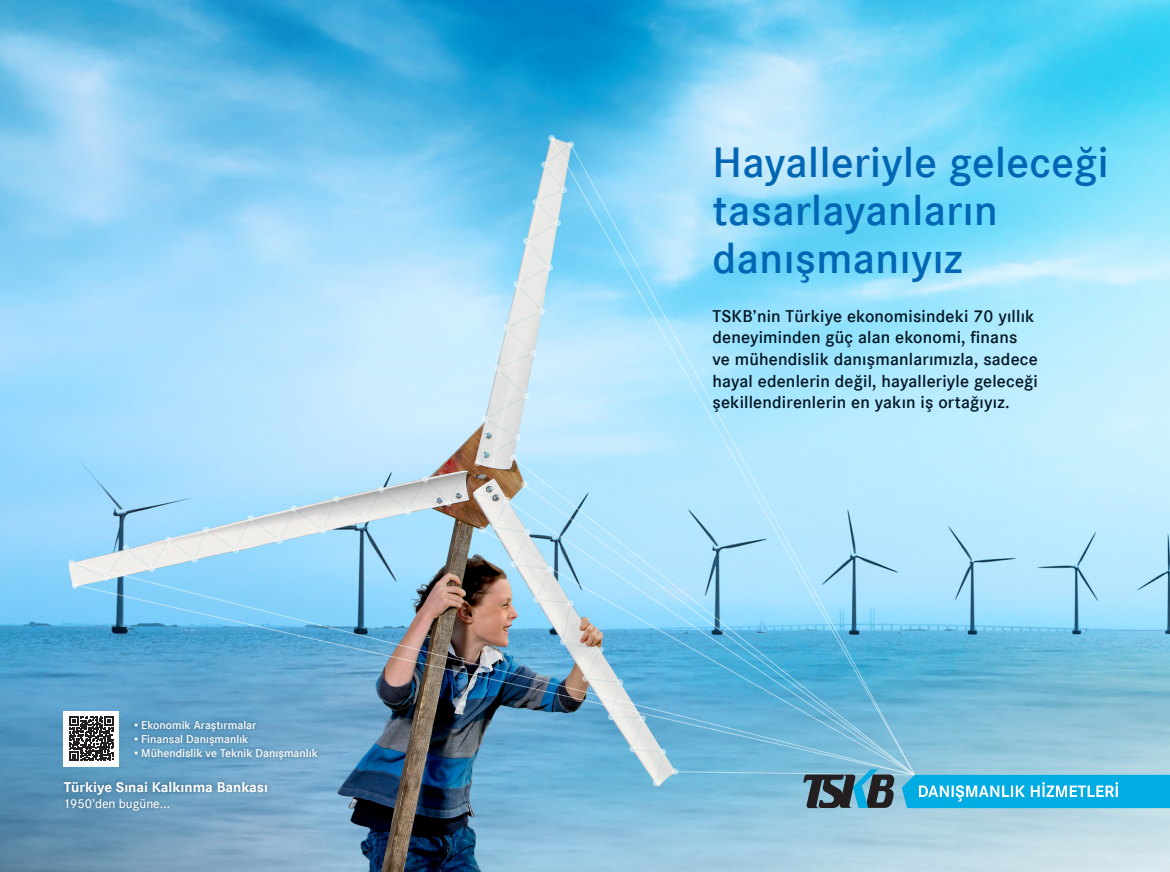
<style>
.page{position:relative;width:1170px;height:872px;background:#fff}
.page>*{position:absolute;margin:0;border:0;box-sizing:border-box;transform-origin:0 0}
.t1{font:600 45px/48px "Corporate S Pro";letter-spacing:.01em;color:#0166b3}
.t2{font:600 18px/21.6px "Corporate S Pro";letter-spacing:.01em;color:#011622}
.t3{font:700 15px "Corporate S Pro";color:#fff}
.t4{font:500 13.5px "Corporate S Pro";color:#fff}
.t5{font:600 12px "Corporate S Pro";color:#fff}
.s1{font-family:"Arial";font-weight:900}
</style>
<div class="page">
<img style="left:0;top:0;width:1169px;height:872px">
<div style="left:68px;top:559px;width:7px;height:6px;background:#c4e7fc;border-radius:50%"></div>
<svg style="left:550px;top:137px;width:365px;height:362px"></svg>
<div style="left:664px;top:499px;width:251px;height:62px;background:#b4e6fe"></div>
<svg style="left:71px;top:561px;width:844px;height:215px"></svg>
<img style="left:75px;top:584px;width:840px;height:192px">
<img style="left:469px;top:491px;width:195px;height:293px">
<svg style="left:102px;top:579px;width:8px;height:2px"></svg>
<svg style="left:70px;top:468px;width:397px;height:111px"></svg>
<svg style="left:474px;top:135px;width:98px;height:331px"></svg>
<svg style="left:672px;top:768px;width:497px;height:40px"></svg>
<div style="left:60px;top:777px;width:211px;height:38px;background:#011622;opacity:.4"></div>
<div style="left:130px;top:716px;width:191px;height:48px;background:#011622;opacity:.4"></div>
<div style="left:64px;top:711px;width:55px;height:55px;background:#fff"></div>
<svg style="left:69px;top:716px;width:45px;height:45px"></svg>
<p class="t5" style="left:134px;top:715px;width:124px"><span class="s1">▪</span> Ekonomik Araştırmalar</p>
<p class="t5" style="left:134px;top:730px;width:116px"><span class="s1">▪</span> Finansal Danışmanlık</p>
<p class="t5" style="left:134px;top:744px;width:185px"><span class="s1">▪</span> Mühendislik ve Teknik Danışmanlık</p>
<p class="t3" style="left:64px;top:775px;width:206px">Türkiye Sınai Kalkınma Bankası</p>
<p class="t4" style="left:63px;top:793px;width:109px">1950’den bugüne...</p>
<p class="t1" style="left:712px;top:135px;width:398px">Hayalleriyle geleceği tasarlayanların danışmanıyız</p>
<p class="t2" style="left:712px;top:304px;width:327px">TSKB’nin Türkiye ekonomisindeki 70 yıllık deneyiminden güç alan ekonomi, finans ve mühendislik danışmanlarımızla, sadece hayal edenlerin değil, hayalleriyle geleceği şekillendirenlerin en yakın iş ortağıyız.</p>
</div>
